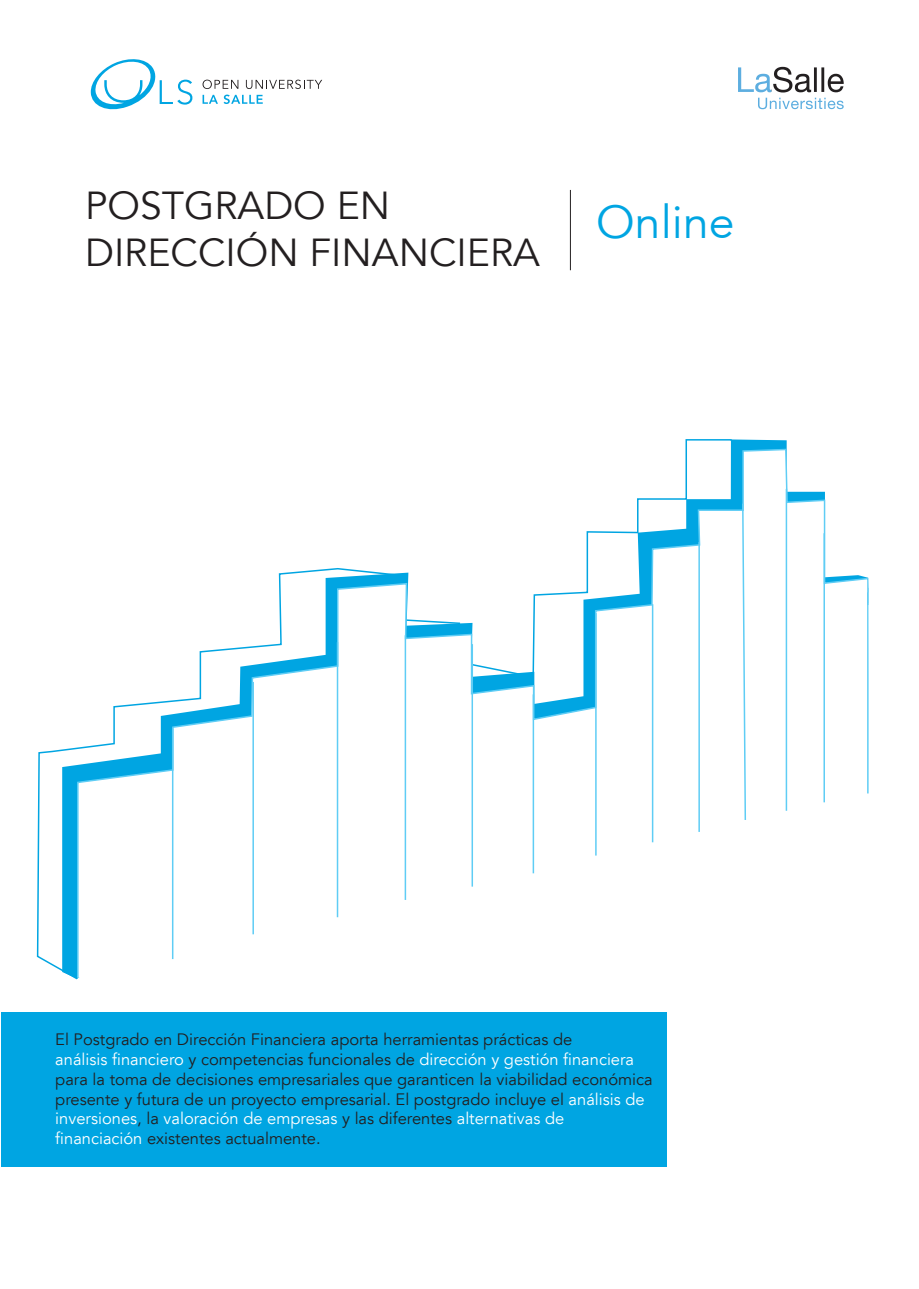
<style>
.page{position:relative;width:919px;height:1289px;background:#fff}
.page>*{position:absolute;margin:0;border:0;box-sizing:border-box;transform-origin:0 0}
.t1{font:46.35px "Avenir 45";color:#00a5e2}
.t2{font:39px/46.8px "Avenir 45";color:#231f20}
.t3{font:16.5px/19.8px "Avenir LT";color:#231f20}
.s1{color:#fff}
</style>
<div class="page">
<svg style="left:76px;top:700px;width:95px;height:279px"></svg>
<svg style="left:171px;top:439px;width:696px;height:521px"></svg>
<svg style="left:867px;top:577px;width:2px;height:217px"></svg>
<div style="left:1px;top:1012px;width:665px;height:154px;background:#00a5e2"></div>
<hr style="left:570px;top:190px;width:1px;height:80px;background:#231f20">
<svg style="left:758px;top:98px;width:85px;height:11px"></svg>
<svg style="left:738px;top:67px;width:105px;height:25px"></svg>
<svg style="left:90px;top:59px;width:102px;height:51px"></svg>
<svg style="left:202px;top:80px;width:36px;height:9px"></svg>
<svg style="left:246px;top:80px;width:76px;height:9px"></svg>
<svg style="left:202px;top:95px;width:61px;height:9px"></svg>
<h2 class="t2" style="left:85px;top:183px;width:456px">POSTGRADO EN<br>DIRECCIÓN FINANCIERA</h2>
<h1 class="t1" style="left:596px;top:195px;width:140px">Online</h1>
<p class="t3" style="left:55px;top:1030px;width:599px">El Postgrado en Dirección Financiera aporta herramientas prácticas de<br><span class="s1">análisis financiero</span> y competencias funcionales de <span class="s1">dirección y gestión financiera </span>para la toma de decisiones empresariales que garanticen la viabilidad económica presente y futura de un proyecto empresarial. El postgrado incluye el <span class="s1">análisis de inversiones</span>, la <span class="s1">valoración de empresas</span> y las diferentes <span class="s1">alternativas de financiación</span> existentes actualmente.</p>
</div>
